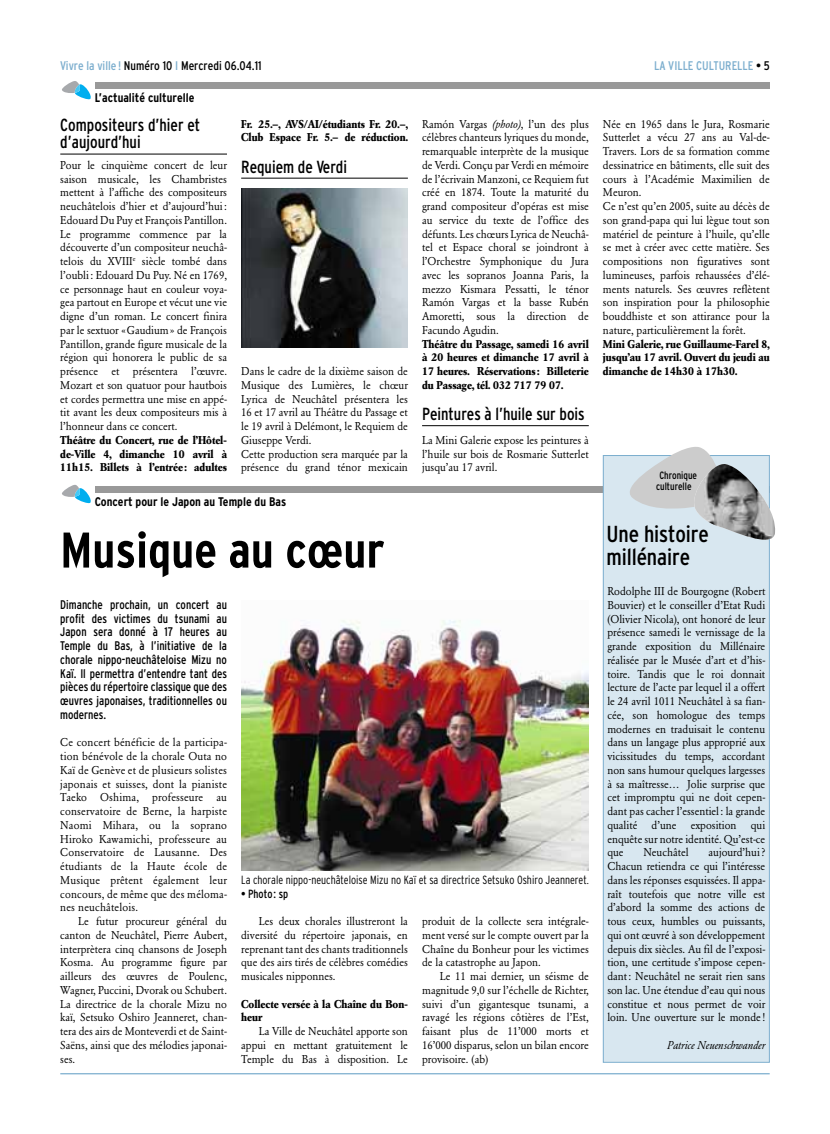
<style>
.page{position:relative;width:830px;height:1134px;background:#fff}
.page>*{position:absolute;margin:0;border:0;box-sizing:border-box;transform-origin:0 0}
.t1{font:700 condensed 50px "Interstate";color:#000}
.t2{font:condensed 23.12px/23.8px "Interstate";letter-spacing:-.005em;color:#000}
.t3{font:condensed 17.5px/17.5px "Interstate";color:#000;scale:.95 1}
.t4{font:condensed 12.5px/13.8px "Interstate";color:#000;text-align:justify;scale:.95 1}
.t5{font:700 condensed 12.5px "Interstate";color:#000}
.t6{font:condensed 12.5px "Interstate";color:#000}
.t7{font:condensed 12.5px "Interstate";color:#7caece}
.t8{font:300 condensed 11.88px "Interstate";color:#000;scale:.95 1}
.t9{font:condensed 11.88px "Interstate";color:#000;scale:.95 1}
.t10{font:11.25px/13.8px "Garamond BE";color:#000;text-align:justify;scale:.95 1}
.t11{font:700 11.25px/13.8px "Garamond BE";color:#000;text-align:justify;scale:.95 1}
.t12{font:italic 11.25px "Garamond BE";color:#000;scale:.95 1}
.t13{font:condensed 10.62px/11.2px "Interstate";color:#000;text-align:center;scale:.95 1}
.s1{color:#7caece}
.s2{color:#000}
.s3{font-style:italic}
</style>
<div class="page">
<hr style="left:60px;top:1073px;width:709px;height:1px;background:#7caece">
<svg style="left:62px;top:81px;width:29px;height:18px"></svg>
<div style="left:95px;top:83px;width:674px;height:6px;background:#999"></div>
<hr style="left:60px;top:154px;width:167px;height:1px;background:#000">
<hr style="left:241px;top:178px;width:166px;height:1px;background:#000">
<hr style="left:422px;top:425px;width:166px;height:1px;background:#000">
<img style="left:241px;top:188px;width:166px;height:160px">
<svg style="left:62px;top:485px;width:29px;height:18px"></svg>
<div style="left:95px;top:486px;width:674px;height:7px;background:#999"></div>
<img style="left:241px;top:620px;width:347px;height:250px">
<div style="left:603px;top:456px;width:165px;height:606px;background:#d8e7f0"></div>
<div style="left:602px;top:455px;width:167px;height:607px;border:1px solid #7caece"></div>
<svg style="left:618px;top:447px;width:152px;height:104px"></svg>
<img style="left:693px;top:464px;width:82px;height:76px">
<p class="t6" style="left:60px;top:61px;width:203px"><span class="s1">Vivre la ville !</span> Numéro 10 <span class="s1">I</span> Mercredi 06.04.11</p>
<p class="t7" style="left:653px;top:61px;width:117px">LA VILLE CULTURELLE <span class="s2">• 5</span></p>
<p class="t5" style="left:95px;top:93px;width:101px">L’actualité culturelle</p>
<h3 class="t3" style="left:60px;top:117px;width:149px">Compositeurs d’hier et d’aujourd’hui</h3>
<p class="t10" style="left:60px;top:159px;width:177px">Pour le cinquième concert de leur saison musicale, les Chambristes mettent à l’affiche des compositeurs neuchâtelois d’hier et d’aujourd’hui:<br>Edouard Du Puy et François Pantillon.<br>Le programme commence par la découverte d’un compositeur neuchâ&shy;telois du XVIII<sup>e</sup> siècle tombé dans l’oubli: Edouard Du Puy. Né en 1769, ce personnage haut en couleur voya&shy;gea partout en Europe et vécut une vie digne d’un roman. Le concert finira par le sextuor «Gaudium» de François Pantillon, grande figure musicale de la région qui honorera le public de sa présence et présentera l’œuvre.<br>Mozart et son quatuor pour hautbois et cordes permettra une mise en appé&shy;tit avant les deux compositeurs mis à l’honneur dans ce concert.</p>
<p class="t11" style="left:60px;top:434px;width:177px">Théâtre du Concert, rue de l’Hôtel&shy;de-Ville 4, dimanche 10 avril à 11h15. Billets à l’entrée: adultes</p>
<p class="t11" style="left:241px;top:118px;width:177px">Fr. 25.–, AVS/AI/étudiants Fr. 20.–,<br>Club Espace Fr. 5.– de réduction.</p>
<h3 class="t3" style="left:241px;top:159px;width:113px">Requiem de Verdi</h3>
<p class="t10" style="left:241px;top:365px;width:177px;text-align:left">Dans le cadre de la dixième saison de<br>Musique des Lumières, le chœur<br>Lyrica de Neuchâtel présentera les<br>16 et 17 avril au Théâtre du Passage et le 19 avril à Delémont, le Requiem de<br>Giuseppe Verdi.<br>Cette production sera marquée par la présence du grand ténor mexicain</p>
<p class="t5" style="left:95px;top:496px;width:193px">Concert pour le Japon au Temple du Bas</p>
<h1 class="t1" style="left:60px;top:531px;width:326px">Musique au cœur</h1>
<p class="t10" style="left:422px;top:118px;width:177px">Ramón Vargas <span class="s3">(photo)</span>, l’un des plus célèbres chanteurs lyriques du monde, remarquable interprète de la musique de Verdi. Conçu par Verdi en mémoire de l’écrivain Manzoni, ce Requiem fut créé en 1874. Toute la maturité du grand compositeur d’opéras est mise au service du texte de l’office des défunts. Les chœurs Lyrica de Neuchâ&shy;tel et Espace choral se joindront à l’Orchestre Symphonique du Jura avec les sopranos Joanna Paris, la mezzo Kismara Pessatti, le ténor Ramón Vargas et la basse Rubén Amoretti, sous la direction de Facundo Agudin.</p>
<p class="t11" style="left:422px;top:338px;width:177px">Théâtre du Passage, samedi 16 avril à 20 heures et dimanche 17 avril à 17 heures. Réservations: Billeterie du Passage, tél. 032 717 79 07.</p>
<h3 class="t3" style="left:422px;top:407px;width:173px">Peintures à l’huile sur bois</h3>
<p class="t10" style="left:422px;top:434px;width:177px">La Mini Galerie expose les peintures à l’huile sur bois de Rosmarie Sutterlet jusqu’au 17 avril.</p>
<p class="t4" style="left:60px;top:599px;width:177px">Dimanche prochain, un concert au profit des victimes du tsunami au Japon sera donné à 17 heures au Temple du Bas, à l’initiative de la chorale nippo-neuchâteloise Mizu no Kaï. Il permettra d’entendre tant des pièces du répertoire classique que des œuvres japonaises, traditionnelles ou modernes.</p>
<p class="t10" style="left:60px;top:736px;width:177px">Ce concert bénéficie de la participa&shy;tion bénévole de la chorale Outa no Kaï de Genève et de plusieurs solistes japonais et suisses, dont la pianiste Taeko Oshima, professeure au conservatoire de Berne, la harpiste Naomi Mihara, ou la soprano Hiroko Kawamichi, professeure au Conservatoire de Lausanne. Des étudiants de la Haute école de Musique prêtent également leur concours, de même que des méloma&shy;nes neuchâtelois.</p>
<p class="t10" style="left:60px;top:915px;width:177px;text-indent:18px">Le futur procureur général du canton de Neuchâtel, Pierre Aubert, interprètera cinq chansons de Joseph Kosma. Au programme figure par ailleurs des œuvres de Poulenc, Wagner, Puccini, Dvorak ou Schubert.<br>La directrice de la chorale Mizu no kaï, Setsuko Oshiro Jeanneret, chan&shy;tera des airs de Monteverdi et de Saint-Saëns, ainsi que des mélodies japonai&shy;ses.</p>
<p class="t10" style="left:241px;top:915px;width:177px;text-indent:18px">Les deux chorales illustreront la diversité du répertoire japonais, en reprenant tant des chants traditionnels que des airs tirés de célèbres comédies musicales nipponnes.</p>
<p class="t8" style="left:241px;top:875px;width:367px">La chorale nippo-neuchâteloise Mizu no Kaï et sa directrice Setsuko Oshiro Jeanneret.</p>
<p class="t9" style="left:241px;top:889px;width:51px">• Photo: sp</p>
<p class="t10" style="left:422px;top:915px;width:177px">produit de la collecte sera intégrale&shy;ment versé sur le compte ouvert par la Chaîne du Bonheur pour les victimes de la catastrophe au Japon.</p>
<p class="t10" style="left:422px;top:970px;width:177px;text-indent:18px">Le 11 mai dernier, un séisme de magnitude 9,0 sur l’échelle de Richter, suivi d’un gigantesque tsunami, a ravagé les régions côtières de l’Est, faisant plus de 11’000 morts et 16’000 disparus, selon un bilan encore provisoire. (ab)</p>
<p class="t11" style="left:241px;top:998px;width:177px">Collecte versée à la Chaîne du Bon&shy;heur</p>
<p class="t10" style="left:241px;top:1025px;width:177px;text-indent:18px">La Ville de Neuchâtel apporte son appui en mettant gratuitement le Temple du Bas à disposition. Le</p>
<p class="t10" style="left:602px;top:118px;width:177px;text-align:left">Née en 1965 dans le Jura, Rosmarie Sutterlet a vécu 27 ans au Val-de-Travers. Lors de sa formation comme dessinatrice en bâtiments, elle suit des cours à l’Académie Maximilien de Meuron.<br>Ce n’est qu’en 2005, suite au décès de son grand-papa qui lui lègue tout son matériel de peinture à l’huile, qu’elle se met à créer avec cette matière. Ses compositions non figuratives sont lumineuses, parfois rehaussées d’élé&shy;ments naturels. Ses œuvres reflètent son inspiration pour la philosophie bouddhiste et son attirance pour la nature, particulièrement la forêt.</p>
<p class="t11" style="left:602px;top:338px;width:177px">Mini Galerie, rue Guillaume-Farel 8, jusqu’au 17 avril. Ouvert du jeudi au dimanche de 14h30 à 17h30.</p>
<p class="t13" style="left:655px;top:470px;width:45px">Chronique culturelle</p>
<h2 class="t2" style="left:606px;top:524px;width:104px">Une histoire millénaire</h2>
<p class="t10" style="left:607px;top:585px;width:168px">Rodolphe III de Bourgogne (Robert Bouvier) et le conseiller d’Etat Rudi (Olivier Nicola), ont honoré de leur présence samedi le vernissage de la grande exposition du Millénaire réalisée par le Musée d’art et d’his&shy;toire. Tandis que le roi donnait lecture de l’acte par lequel il a offert le 24 avril 1011 Neuchâtel à sa fian&shy;cée, son homologue des temps modernes en traduisait le contenu dans un langage plus approprié aux vicissitudes du temps, accordant non sans humour quelques largesses à sa maîtresse… Jolie surprise que cet impromptu qui ne doit cepen&shy;dant pas cacher l’essentiel: la grande qualité</p>
<p class="t10" style="left:651px;top:819px;width:28px">d’une</p>
<p class="t10" style="left:690px;top:819px;width:50px">exposition</p>
<p class="t10" style="left:607px;top:819px;width:168px;text-indent:143px">qui enquête sur notre identité. Qu’est-ce que</p>
<p class="t10" style="left:607px;top:846px;width:168px;text-indent:101px">aujourd’hui?<br>Chacun retiendra ce qui l’intéresse dans les réponses esquissées. Il appa&shy;raît toutefois que notre ville est d’abord la somme des actions de tous ceux, humbles ou puissants, qui ont œuvré à son développement depuis dix siècles. Au fil de l’exposi&shy;tion, une certitude s’impose cepen&shy;dant: Neuchâtel ne serait rien sans son lac. Une étendue d’eau qui nous constitue et nous permet de voir loin. Une ouverture sur le monde!</p>
<p class="t12" style="left:667px;top:1040px;width:105px">Patrice Neuenschwander</p>
<p class="t10" style="left:643px;top:846px;width:49px">Neuchâtel</p>
</div>
